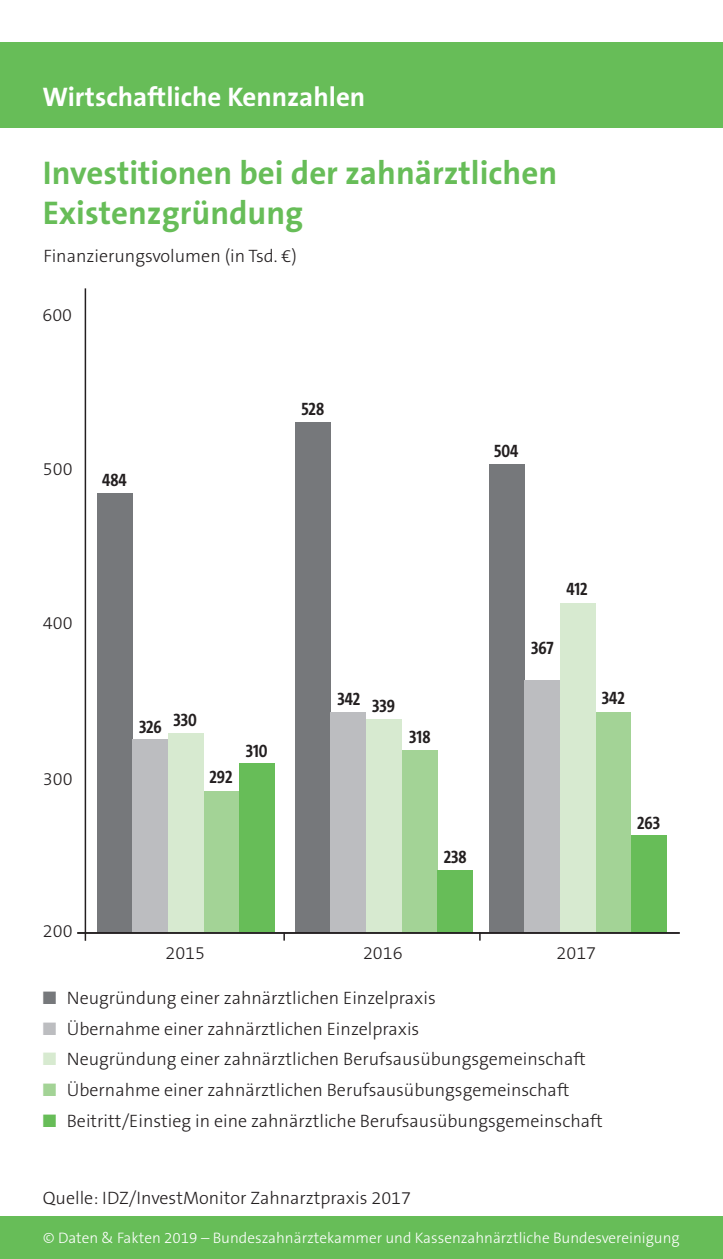
<style>
.page{position:relative;width:723px;height:1259px;background:#fff}
.page>*{position:absolute;margin:0;border:0;box-sizing:border-box;transform-origin:0 0}
.t1{font:700 33px/39.6px "The Sans B Plus W7";color:#67bd58}
.t2{font:700 27px "The Sans B Plus W7";color:#fff}
.t3{font:300 18px "The Sans B Plus W3";color:#231f20}
.t4{font:700 18px "The Sans Cd LF7";color:#231f20}
.t5{font:300 15.3px "The Sans B Plus W3";color:#fff}
.s1{color:#76787b}
.s2{color:#bcbdc0}
.s3{color:#d7ead0}
.s4{color:#a3d396}
.s5{color:#67bd58}
</style>
<div class="page">
<div style="left:0;top:43px;width:723px;height:85px;background:#67bd58"></div>
<div style="left:0;top:1216px;width:723px;height:43px;background:#67bd58"></div>
<hr style="left:85px;top:288px;width:1px;height:652px;background:#231f20">
<svg style="left:283px;top:933px;width:2px;height:7px"></svg>
<svg style="left:479px;top:933px;width:2px;height:7px"></svg>
<div style="left:489px;top:464px;width:35px;height:469px;background:#76787b"></div>
<div style="left:295px;top:422px;width:36px;height:511px;background:#76787b"></div>
<div style="left:97px;top:493px;width:35px;height:440px;background:#76787b"></div>
<div style="left:524px;top:680px;width:36px;height:253px;background:#bcbdc0"></div>
<div style="left:331px;top:712px;width:35px;height:221px;background:#bcbdc0"></div>
<div style="left:132px;top:739px;width:36px;height:194px;background:#bcbdc0"></div>
<div style="left:595px;top:710px;width:36px;height:222px;background:#a3d396"></div>
<div style="left:402px;top:750px;width:35px;height:182px;background:#a3d396"></div>
<div style="left:203px;top:790px;width:36px;height:142px;background:#a3d396"></div>
<div style="left:595px;top:684px;width:36px;height:27px;background:#fff"></div>
<div style="left:560px;top:603px;width:35px;height:329px;background:#d7ead0"></div>
<div style="left:366px;top:719px;width:36px;height:213px;background:#d7ead0"></div>
<div style="left:168px;top:733px;width:35px;height:199px;background:#d7ead0"></div>
<div style="left:631px;top:835px;width:35px;height:97px;background:#67bd58"></div>
<div style="left:437px;top:870px;width:36px;height:62px;background:#67bd58"></div>
<div style="left:239px;top:763px;width:35px;height:169px;background:#67bd58"></div>
<hr style="left:77px;top:932px;width:603px;height:1px;background:#231f20">
<h2 class="t2" style="left:43px;top:80px;width:324px">Wirtschaftliche Kennzahlen</h2>
<h1 class="t1" style="left:43px;top:153px;width:516px">Investitionen bei der zahnärztlichen<br>Existenzgründung</h1>
<p class="t3" style="left:44px;top:244px;width:255px">Finanzierungsvolumen (in Tsd. €)</p>
<p class="t3" style="left:43px;top:303px;width:31px">600</p>
<p class="t3" style="left:43px;top:457px;width:31px">500</p>
<p class="t4" style="left:102px;top:471px;width:26px">484</p>
<p class="t4" style="left:301px;top:400px;width:24px">528</p>
<p class="t4" style="left:494px;top:442px;width:26px">504</p>
<p class="t3" style="left:43px;top:611px;width:31px">400</p>
<p class="t3" style="left:43px;top:767px;width:31px">300</p>
<p class="t4" style="left:139px;top:717px;width:24px">326</p>
<p class="t4" style="left:173px;top:710px;width:25px">330</p>
<p class="t4" style="left:209px;top:768px;width:25px">292</p>
<p class="t4" style="left:246px;top:741px;width:23px">310</p>
<p class="t4" style="left:337px;top:690px;width:24px">342</p>
<p class="t4" style="left:372px;top:697px;width:24px">339</p>
<p class="t4" style="left:409px;top:727px;width:23px">318</p>
<p class="t4" style="left:444px;top:848px;width:25px">238</p>
<p class="t4" style="left:566px;top:580px;width:23px">412</p>
<p class="t4" style="left:531px;top:639px;width:24px">367</p>
<p class="t4" style="left:602px;top:689px;width:24px">342</p>
<p class="t4" style="left:637px;top:814px;width:24px">263</p>
<p class="t3" style="left:43px;top:919px;width:31px">200</p>
<p class="t3" style="left:165px;top:941px;width:41px">2015</p>
<p class="t3" style="left:363px;top:941px;width:41px">2016</p>
<p class="t3" style="left:556px;top:941px;width:41px">2017</p>
<p class="t3" style="left:43px;top:986px;width:394px"><span class="s1">■</span> Neugründung einer zahnärztlichen Einzelpraxis</p>
<p class="t3" style="left:43px;top:1017px;width:378px"><span class="s2">■</span> Übernahme einer zahnärztlichen Einzelpraxis</p>
<p class="t3" style="left:43px;top:1047px;width:544px"><span class="s3">■</span> Neugründung einer zahnärztlichen Berufsausübungsgemeinschaft</p>
<p class="t3" style="left:43px;top:1078px;width:528px"><span class="s4">■</span> Übernahme einer zahnärztlichen Berufsausübungsgemeinschaft</p>
<p class="t3" style="left:43px;top:1109px;width:561px"><span class="s5">■</span> Beitritt/Einstieg in eine zahnärztliche Berufsausübungsgemeinschaft</p>
<p class="t3" style="left:43px;top:1186px;width:370px">Quelle: IDZ/InvestMonitor Zahnarztpraxis 2017</p>
<p class="t5" style="left:43px;top:1228px;width:638px">© Daten &amp; Fakten 2019 – Bundeszahnärztekammer und Kassenzahnärztliche Bundesvereinigung</p>
</div>
